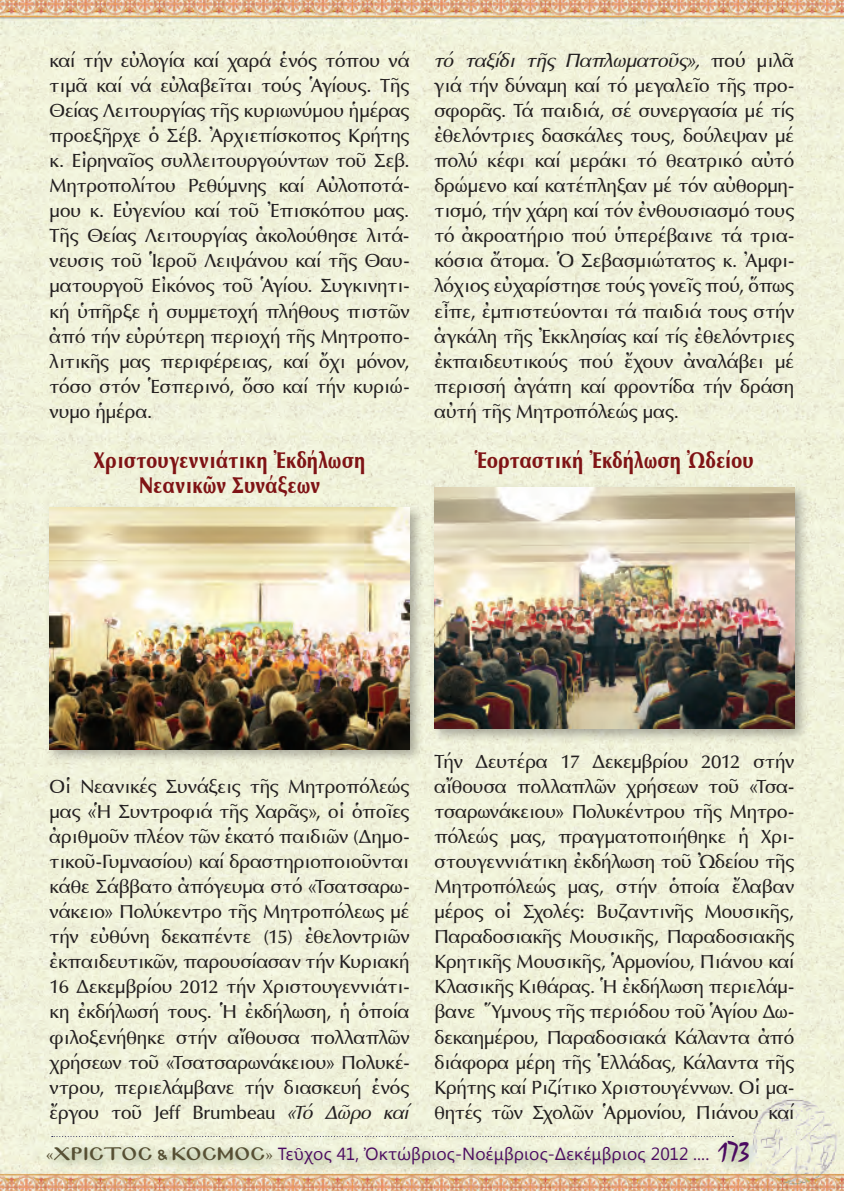
<style>
.page{position:relative;width:844px;height:1191px;background:#fff}
.page>*{position:absolute;margin:0;border:0;box-sizing:border-box;transform-origin:0 0}
.t1{font:23.1px/25px "SK Optima Pol Uni W Bold";letter-spacing:.015em;color:#7f1315;text-align:center;scale:.83 1}
.t2{font:19.25px/25px "SK Optima Pol Uni W";letter-spacing:-.005em;color:#231f20;text-align:justify}
.t3{font:19.25px "SK Optima Pol Uni W Italic";letter-spacing:-.015em;color:#231f20}
.t4{font:17.5px "Segoe UI";letter-spacing:.01em;color:#4c0b61}
.s1{font-family:"SK Optima Pol Uni W"}
.s2{font-family:"SK Optima Pol Uni W Italic"}
.s3{font-family:"Minion Pro";color:#575034}
.s4{font-family:"Mg Byzantine UC Pol Normal";font-size:15.75px;color:#575034}
.s5{font-family:"Minion Pro"}
.s6{font-family:"Mistral";font-size:28px}
</style>
<div class="page">
<img style="left:0;top:0;width:843px;height:1191px">
<div style="left:45px;top:503px;width:378px;height:261px;background:#231f20;opacity:.35"></div>
<img style="left:50px;top:507px;width:359px;height:242px">
<div style="left:429px;top:482px;width:379px;height:261px;background:#231f20;opacity:.35"></div>
<img style="left:434px;top:487px;width:360px;height:242px">
<p class="t2" style="left:50px;top:48px;width:361px">καί τήν εὐλογία καί χαρά ἑνός τόπου νά τιμᾶ καί νά εὐλαβεῖται τούς Ἁγίους. Τῆς Θείας Λειτουργίας τῆς κυριωνύμου ἡμέρας προεξῆρχε ὁ Σέβ. Ἀρχιεπίσκοπος Κρήτης κ. Εἰρηναῖος συλλειτουργούντων τοῦ Σεβ.<br>Μητροπολίτου Ρεθύμνης καί Αὐλοποτά&shy;μου κ. Εὐγενίου καί τοῦ Ἐπισκόπου μας.<br>Τῆς Θείας Λειτουργίας ἀκολούθησε λιτά&shy;νευσις τοῦ Ἱεροῦ Λειψάνου καί τῆς Θαυ&shy;ματουργοῦ Εἰκόνος τοῦ Ἁγίου. Συγκινητι&shy;κή ὑπῆρξε ἡ συμμετοχή πλήθους πιστῶν ἀπό τήν εὐρύτερη περιοχή τῆς Μητροπο&shy;λιτικῆς μας περιφέρειας, καί ὄχι μόνον, τόσο στόν Ἑσπερινό, ὅσο καί τήν κυριώ&shy;νυμο ἡμέρα.</p>
<p class="t1" style="left:94px;top:448px;width:328px">Χριστουγεννιάτικη Ἐκδήλωση<br>Νεανικῶν Συνάξεων</p>
<p class="t3" style="left:434px;top:49px;width:361px">τό ταξίδι τῆς Παπλωματοῦς», <span class="s1">πού μιλᾶ</span></p>
<p class="t2" style="left:434px;top:73px;width:361px">γιά τήν δύναμη καί τό μεγαλεῖο τῆς προ&shy;σφορᾶς. Τά παιδιά, σέ συνεργασία μέ τίς ἐθελόντριες δασκάλες τους, δούλεψαν μέ πολύ κέφι καί μεράκι τό θεατρικό αὐτό δρώμενο καί κατέπληξαν μέ τόν αὐθορμη&shy;τισμό, τήν χάρη καί τόν ἐνθουσιασμό τους τό ἀκροατήριο πού ὑπερέβαινε τά τρια&shy;κόσια ἄτομα. Ὁ Σεβασμιώτατος κ. Ἀμφι&shy;λόχιος εὐχαρίστησε τούς γονεῖς πού, ὅπως εἶπε, ἐμπιστεύονται τά παιδιά τους στήν ἀγκάλη τῆς Ἐκκλησίας καί τίς ἐθελόντριες ἐκπαιδευτικούς πού ἔχουν ἀναλάβει μέ περισσή ἀγάπη καί φροντίδα τήν δράση αὐτή τῆς Μητροπόλεώς μας.</p>
<p class="t1" style="left:474px;top:448px;width:337px">Ἑορταστική Ἐκδήλωση Ὠδείου</p>
<p class="t2" style="left:50px;top:774px;width:361px">Οἱ Νεανικές Συνάξεις τῆς Μητροπόλεώς μας «Ἡ Συντροφιά τῆς Χαρᾶς», οἱ ὁποῖες ἀριθμοῦν πλέον τῶν ἑκατό παιδιῶν (Δημο&shy;τικοῦ-Γυμνασίου) καί δραστηριοποιοῦνται κάθε Σάββατο ἀπόγευμα στό «Τσατσαρω&shy;νάκειο» Πολύκεντρο τῆς Μητροπόλεως μέ τήν εὐθύνη δεκαπέντε (15) ἐθελοντριῶν ἐκπαιδευτικῶν, παρουσίασαν τήν Κυριακή 16 Δεκεμβρίου 2012 τήν Χριστουγεννιάτι&shy;κη ἐκδήλωσή τους. Ἡ ἐκδήλωση, ἡ ὁποία φιλοξενήθηκε στήν αἴθουσα πολλαπλῶν χρήσεων τοῦ «Τσατσαρωνάκειου» Πολυκέ&shy;ντρου, περιελάμβανε τήν διασκευή ἑνός ἔργου τοῦ Jeff Brumbeau <span class="s2">«Τό Δῶρο καί</span></p>
<p class="t2" style="left:434px;top:749px;width:361px">Τήν Δευτέρα 17 Δεκεμβρίου 2012 στήν αἴθουσα πολλαπλῶν χρήσεων τοῦ «Τσα&shy;τσαρωνάκειου» Πολυκέντρου τῆς Μητρο&shy;πόλεώς μας, πραγματοποιήθηκε ἡ Χρι&shy;στουγεννιάτικη ἐκδήλωση τοῦ Ὠδείου τῆς Μητροπόλεώς μας, στήν ὁποία ἔλαβαν μέρος οἱ Σχολές: Βυζαντινῆς Μουσικῆς, Παραδοσιακῆς Μουσικῆς, Παραδοσιακῆς Κρητικῆς Μουσικῆς, Ἁρμονίου, Πιάνου καί Κλασικῆς Κιθάρας. Ἡ ἐκδήλωση περιελάμ&shy;βανε Ὕμνους τῆς περιόδου τοῦ Ἁγίου Δω&shy;δεκαημέρου, Παραδοσιακά Κάλαντα ἀπό διάφορα μέρη τῆς Ἑλλάδας, Κάλαντα τῆς Κρήτης καί Ριζίτικο Χριστουγέννων. Οἱ μα&shy;θητές τῶν Σχολῶν Ἁρμονίου, Πιάνου καί</p>
<p class="t4" style="left:46px;top:1141px;width:705px"><span class="s3">«</span><span class="s4">ΧΡΙΣΤΟΣ &amp; ΚΟΣΜΟΣ</span><span class="s3">»</span> Τεῦχος 41, Ὀκτώβριος-Νοέμβριος-Δεκέμβριος 2012 <span class="s5">....</span> <span class="s6">173</span></p>
</div>
